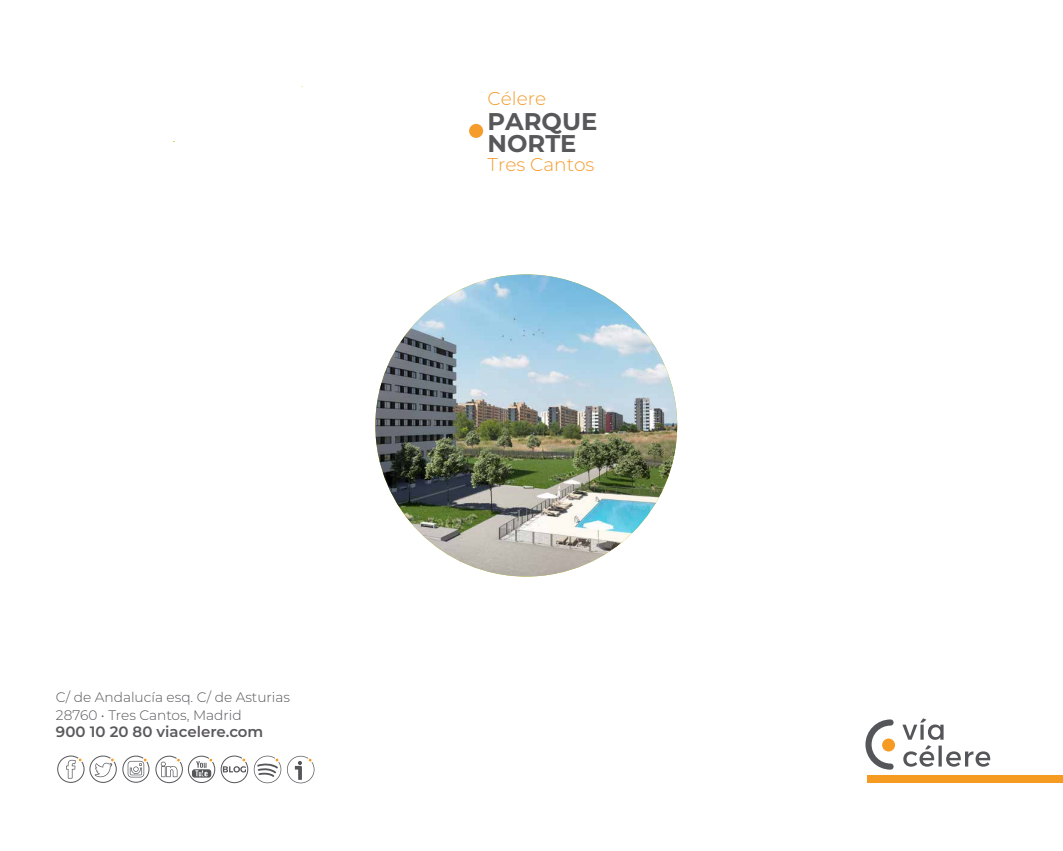
<style>
.page{position:relative;width:1063px;height:851px;background:#fff}
.page>*{position:absolute;margin:0;border:0;box-sizing:border-box;transform-origin:0 0}
.t1{font:700 24.12px/21.5px "Montserrat";color:#58585b}
.t2{font:300 18.5px "Montserrat";color:#f59c2d}
.t3{font:600 15px "Montserrat";color:#5a585b}
.t4{font:300 13.75px/17.5px "Montserrat";color:#55565a}
</style>
<div class="page">
<img style="left:375px;top:274px;width:302px;height:302px;border-radius:151px">
<div style="left:469px;top:124px;width:14px;height:14px;background:#f59c2d;border-radius:50%"></div>
<svg style="left:865px;top:718px;width:126px;height:51px"></svg>
<div style="left:867px;top:774px;width:196px;height:8px;background:#f59b21"></div>
<svg style="left:57px;top:755px;width:191px;height:28px"></svg>
<svg style="left:254px;top:755px;width:27px;height:28px"></svg>
<svg style="left:287px;top:755px;width:27px;height:28px"></svg>
<h2 class="t2" style="left:488px;top:86px;width:60px">Célere</h2>
<h1 class="t1" style="left:488px;top:109px;width:111px">PARQUE<br>NORTE</h1>
<h2 class="t2" style="left:488px;top:152px;width:108px">Tres Cantos</h2>
<p class="t4" style="left:56px;top:688px;width:236px">C/ de Andalucía esq. C/ de Asturias<br>28760 • Tres Cantos, Madrid</p>
<p class="t3" style="left:56px;top:721px;width:209px">900 10 20 80 viacelere.com</p>
</div>
